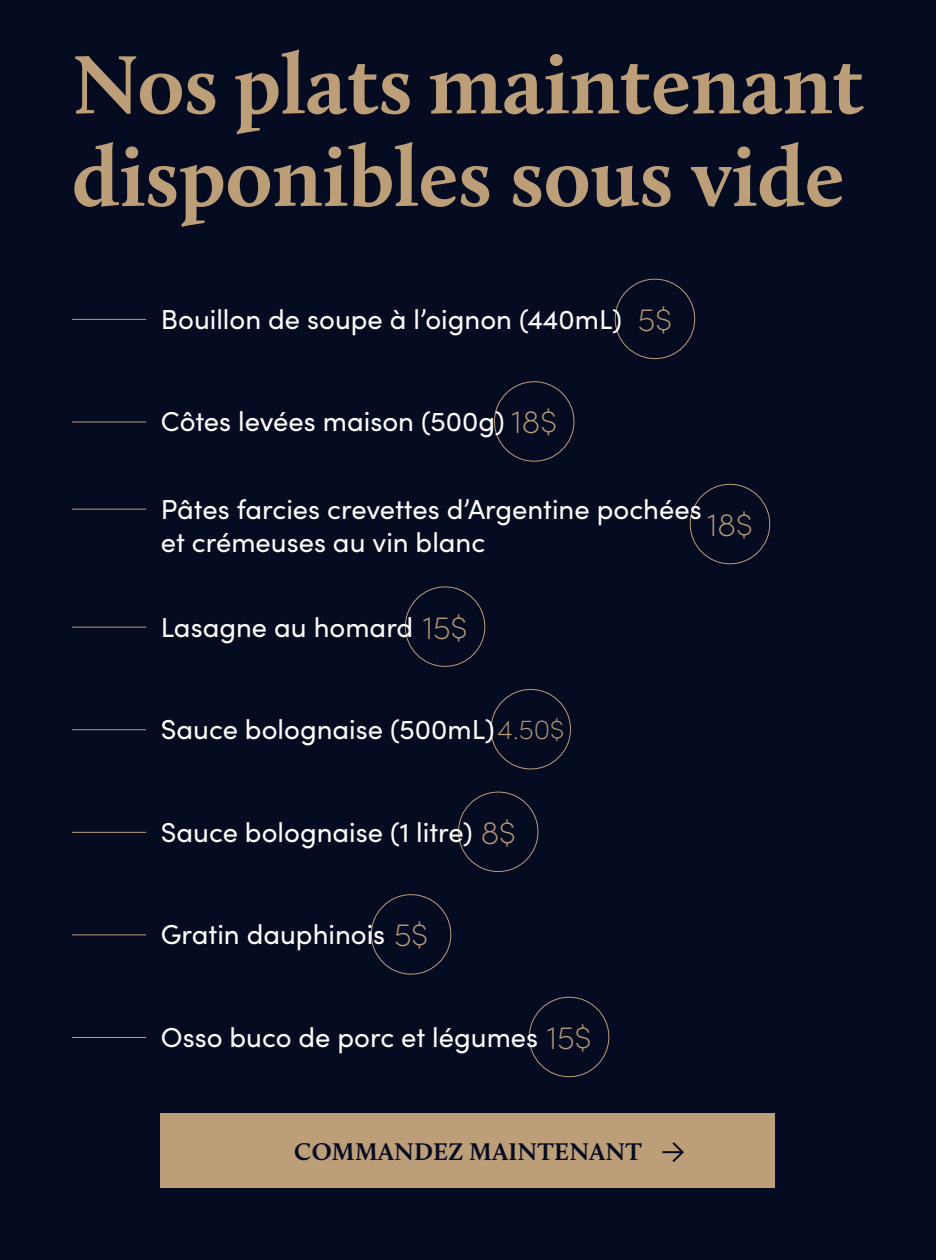
<style>
.page{position:relative;width:936px;height:1260px;background:#050b21}
.page>*{position:absolute;margin:0;border:0;box-sizing:border-box;transform-origin:0 0}
.t1{font:700 85.5px/92.5px "Calluna";color:#bc9e79}
.t2{font:200 32.4px "Sofia Pro";color:#bc9e79}
.t3{font:27.5px/33px "Sofia Pro";color:#fff}
.t4{font:700 25px "Calluna";letter-spacing:.015em;color:#050b21}
.s1{font-weight:200;font-size:32.4px;color:#bc9e79}
.s2{font-weight:200;color:#bc9e79}
</style>
<div class="page">
<div style="left:615px;top:279px;width:80px;height:80px;border:1px solid #bc9e79;border-radius:50%"></div>
<hr style="left:72px;top:319px;width:74px;height:1px;background:#bc9e79">
<div style="left:491px;top:689px;width:80px;height:80px;border:1px solid #bc9e79;border-radius:50%"></div>
<hr style="left:72px;top:729px;width:74px;height:1px;background:#bc9e79">
<div style="left:494px;top:381px;width:80px;height:81px;border:1px solid #bc9e79;border-radius:50%"></div>
<hr style="left:72px;top:421px;width:74px;height:1px;background:#bc9e79">
<div style="left:405px;top:586px;width:80px;height:81px;border:1px solid #bc9e79;border-radius:50%"></div>
<hr style="left:72px;top:627px;width:74px;height:1px;background:#bc9e79">
<div style="left:458px;top:792px;width:80px;height:80px;border:1px solid #bc9e79;border-radius:50%"></div>
<hr style="left:72px;top:832px;width:74px;height:1px;background:#bc9e79">
<div style="left:371px;top:894px;width:80px;height:81px;border:1px solid #bc9e79;border-radius:50%"></div>
<hr style="left:72px;top:934px;width:74px;height:1px;background:#bc9e79">
<div style="left:529px;top:997px;width:80px;height:80px;border:1px solid #bc9e79;border-radius:50%"></div>
<hr style="left:72px;top:1037px;width:74px;height:1px;background:#bc9e79">
<div style="left:690px;top:484px;width:80px;height:80px;border:1px solid #bc9e79;border-radius:50%"></div>
<hr style="left:72px;top:509px;width:74px;height:1px;background:#bc9e79">
<div style="left:161px;top:1114px;width:614px;height:74px;background:#bc9e79"></div>
<hr style="left:662px;top:1151px;width:20px;height:2px;background:#050b21">
<svg style="left:670px;top:1142px;width:14px;height:20px"></svg>
<h1 class="t1" style="left:72px;top:37px;width:793px">Nos plats maintenant disponibles sous vide</h1>
<p class="t3" style="left:161px;top:301px;width:513px">Bouillon de soupe à l’oignon (440mL) <span class="s1">5$</span></p>
<p class="t3" style="left:161px;top:404px;width:398px">Côtes levées maison (500g) <span class="s1">18$</span></p>
<p class="t3" style="left:161px;top:491px;width:542px">Pâtes farcies crevettes d’Argentine pochées et crémeuses au vin blanc</p>
<p class="t2" style="left:707px;top:501px;width:47px">18$</p>
<p class="t3" style="left:161px;top:609px;width:308px">Lasagne au homard <span class="s1">15$</span></p>
<p class="t3" style="left:161px;top:712px;width:405px">Sauce bolognaise (500mL)<span class="s2">4.50$</span></p>
<p class="t3" style="left:161px;top:814px;width:356px">Sauce bolognaise (1 litre) <span class="s1">8$</span></p>
<p class="t3" style="left:161px;top:917px;width:269px">Gratin dauphinois <span class="s1">5$</span></p>
<p class="t3" style="left:161px;top:1019px;width:432px">Osso buco de porc et légumes <span class="s1">15$</span></p>
<p class="t4" style="left:294px;top:1136px;width:349px">COMMANDEZ MAINTENANT</p>
</div>
